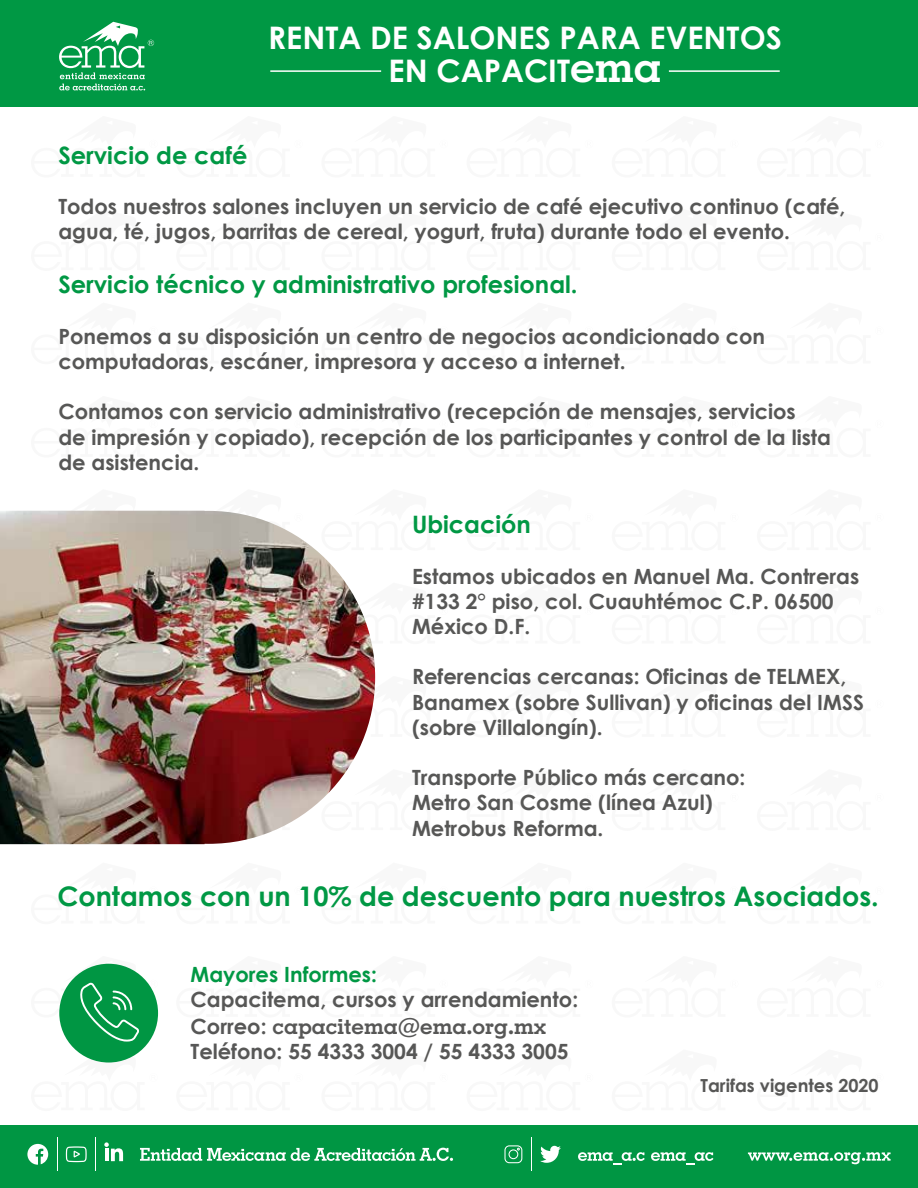
<style>
.page{position:relative;width:918px;height:1188px;background:#fff}
.page>*{position:absolute;margin:0;border:0;box-sizing:border-box;transform-origin:0 0}
.t1{font:700 31.05px/33.2px "Century Gothic";color:#fff;text-align:center}
.t2{font:700 27px "Century Gothic";color:#009844}
.t3{font:700 24px "Century Gothic";color:#009844}
.t4{font:700 22.5px "Geometric Slab 703 BT";color:#575756}
.t5{font:700 21px/25.2px "Century Gothic";color:#575756}
.t6{font:700 21px "Century Gothic";color:#009844}
.t7{font:700 18px "Century Gothic";color:#575756}
.s1{font-family:"Geometric Slab 703 BT";font-size:44.55px}
.s2{font-family:"Century Gothic";font-size:21px}
</style>
<div class="page">
<svg style="left:31px;top:510px;width:127px;height:1px"></svg>
<div style="left:0;top:1126px;width:918px;height:62px;background:#009643"></div>
<svg style="left:140px;top:1148px;width:313px;height:13px"></svg>
<svg style="left:578px;top:1152px;width:67px;height:13px"></svg>
<svg style="left:651px;top:1152px;width:62px;height:13px"></svg>
<svg style="left:27px;top:1144px;width:21px;height:21px"></svg>
<svg style="left:104px;top:1142px;width:19px;height:19px"></svg>
<svg style="left:66px;top:1146px;width:21px;height:16px"></svg>
<hr style="left:57px;top:1138px;width:1px;height:33px;background:#fff">
<hr style="left:95px;top:1138px;width:1px;height:33px;background:#fff">
<svg style="left:504px;top:1145px;width:18px;height:18px"></svg>
<svg style="left:540px;top:1146px;width:21px;height:17px"></svg>
<hr style="left:531px;top:1138px;width:1px;height:33px;background:#fff">
<svg style="left:748px;top:1152px;width:143px;height:12px"></svg>
<div style="left:0;top:0;width:918px;height:106px;background:#009844"></div>
<svg style="left:59px;top:22px;width:95px;height:68px"></svg>
<hr style="left:669px;top:70px;width:111px;height:2px;background:#fff">
<hr style="left:270px;top:70px;width:111px;height:2px;background:#fff">
<img style="left:0;top:511px;width:375px;height:333px">
<div style="left:59px;top:964px;width:99px;height:99px;background:#009643;border-radius:50%"></div>
<svg style="left:59px;top:963px;width:99px;height:79px"></svg>
<h1 class="t1" style="left:268px;top:20px;width:515px">RENTA DE SALONES PARA EVENTOS<br>EN CAPACIT<span class="s1">ema</span></h1>
<p class="t3" style="left:58px;top:137px;width:191px">Servicio de café</p>
<p class="t5" style="left:58px;top:193px;width:789px">Todos nuestros salones incluyen un servicio de café ejecutivo continuo (café, agua, té, jugos, barritas de cereal, yogurt, fruta) durante todo el evento.</p>
<p class="t3" style="left:58px;top:266px;width:521px">Servicio técnico y administrativo profesional.</p>
<p class="t5" style="left:58px;top:323px;width:708px">Ponemos a su disposición un centro de negocios acondicionado con computadoras, escáner, impresora y acceso a internet.</p>
<p class="t5" style="left:58px;top:398px;width:774px">Contamos con servicio administrativo (recepción de mensajes, servicios<br>de impresión y copiado), recepción de los participantes y control de la lista de asistencia.</p>
<p class="t3" style="left:412px;top:506px;width:121px">Ubicación</p>
<p class="t5" style="left:412px;top:562px;width:449px">Estamos ubicados en Manuel Ma. Contreras #133 2° piso, col. Cuauhtémoc C.P. 06500<br>México D.F.</p>
<p class="t5" style="left:412px;top:663px;width:453px">Referencias cercanas: Oficinas de TELMEX,<br>Banamex (sobre Sullivan) y oficinas del IMSS (sobre Villalongín).</p>
<p class="t5" style="left:412px;top:764px;width:335px">Transporte Público más cercano:<br>Metro San Cosme (línea Azul)<br>Metrobus Reforma.</p>
<p class="t2" style="left:57px;top:876px;width:823px">Contamos con un 10% de descuento para nuestros Asociados.</p>
<p class="t6" style="left:191px;top:958px;width:188px">Mayores Informes:</p>
<p class="t5" style="left:191px;top:986px;width:389px">Capacitema, cursos y arrendamiento:</p>
<p class="t4" style="left:191px;top:1012px;width:357px"><span class="s2">Correo:</span> capacitema@ema.org.mx</p>
<p class="t5" style="left:191px;top:1038px;width:380px">Teléfono: 55 4333 3004 / 55 4333 3005</p>
<p class="t7" style="left:701px;top:1072px;width:180px">Tarifas vigentes 2020</p>
</div>
